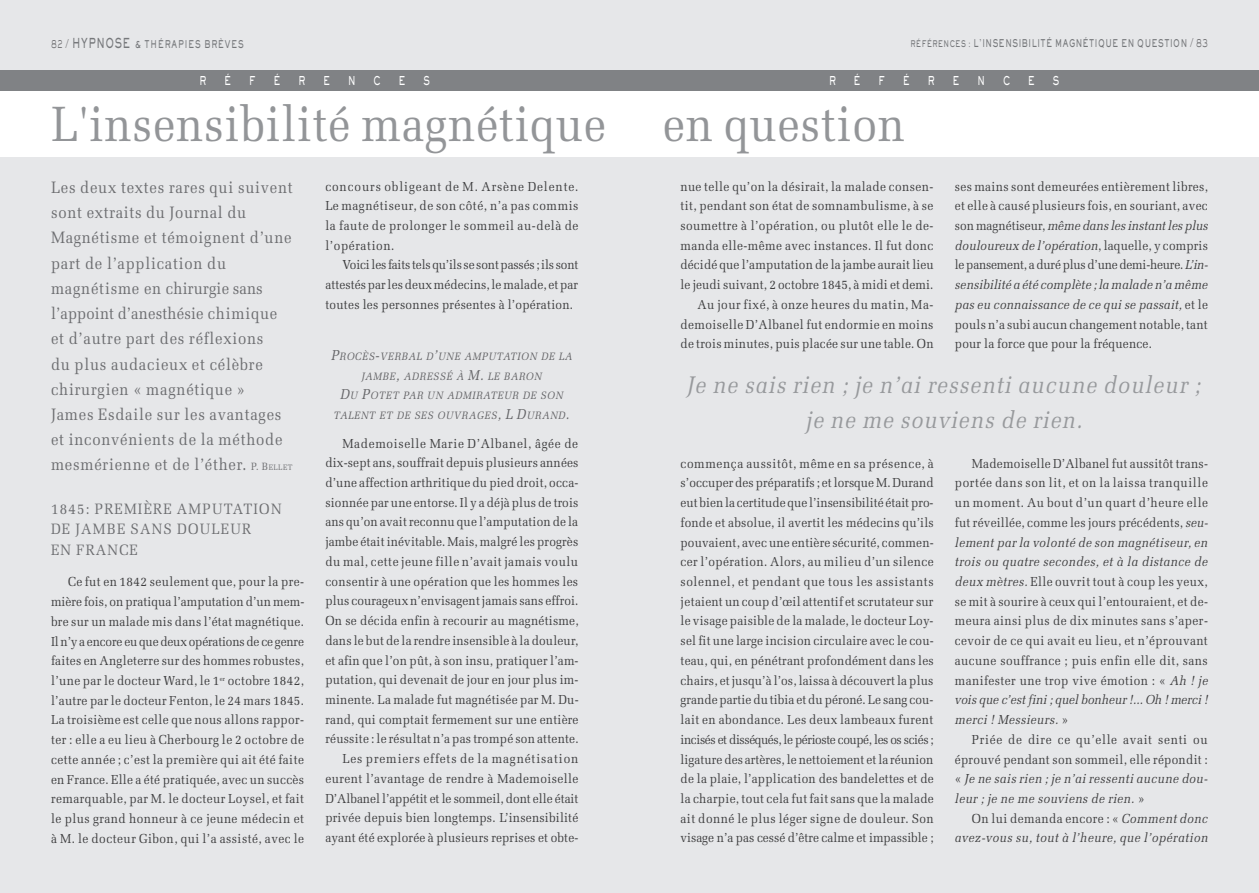
<style>
.page{position:relative;width:1259px;height:893px;background:#e6e7e9}
.page>*{position:absolute;margin:0;border:0;box-sizing:border-box;transform-origin:0 0}
.t1{font:49.5px "Melior";letter-spacing:.015em;color:#939598;scale:.9 1}
.t2{font:italic 24px/34.5px "Melior";letter-spacing:.05em;color:#97999c;text-align:center;scale:.9 1}
.t3{font:16.5px/25.2px "Melior";letter-spacing:.05em;color:#6c6d70;scale:.9 1}
.t4{font:15px/20.2px "Melior";letter-spacing:.09em;color:#6c6d70;scale:.9 1}
.t5{font:13.05px/19.8px "Melior";letter-spacing:.015em;color:#3e3e3f;text-align:justify;scale:.91 1}
.t6{font:13.05px/19.8px "Melior";letter-spacing:.035em;color:#3e3e3f;text-align:right;scale:.91 1}
.t7{font:italic 13.05px/19.6px "Melior";letter-spacing:.04em;color:#3e3e3f;text-align:right;scale:.91 1}
.t8{font:12px "AT Sackers Heavy Gothic";color:#fff;scale:.65 1}
.t9{font:italic 10.65px/19.5px "Melior";letter-spacing:.065em;color:#636366;text-align:center;scale:.91 1}
.t10{font:10.5px "AT Sackers Heavy Gothic";letter-spacing:.08em;color:#76787b;scale:.65 1}
.t11{font:10.5px "AT Sackers Heavy Gothic";letter-spacing:.125em;color:#76787b;scale:.65 1}
.s1{font-family:"AT Sackers Gothic";font-weight:300;font-size:12px;color:#636366}
.s2{font-size:13.5px}
.s3{font-size:9px}
.s4{font-size:10.5px}
.s5{font-size:7.8px}
.s6{font-style:italic}
.s7{font-size:14.25px}
.s8{font-style:normal}
</style>
<div class="page">
<div style="left:0;top:70px;width:1259px;height:21px;background:#808285"></div>
<div style="left:0;top:91px;width:1259px;height:66px;background:#fff"></div>
<p class="t11" style="left:51px;top:40px;width:298px"><span class="s1">82 /</span> <span class="s2">HYPNOSE</span> &amp; THÉRAPIES BRÈVES</p>
<p class="t10" style="left:910px;top:39px;width:459px"><span class="s3">RÉFÉRENCES :</span> L’INSENSIBILITÉ MAGNÉTIQUE EN QUESTION <span class="s1">/ 83</span></p>
<p class="t8" style="left:199px;top:76px;width:12px">R</p>
<p class="t8" style="left:224px;top:76px;width:12px">É</p>
<p class="t8" style="left:249px;top:76px;width:11px">F</p>
<p class="t8" style="left:274px;top:76px;width:12px">É</p>
<p class="t8" style="left:298px;top:76px;width:12px">R</p>
<p class="t8" style="left:323px;top:76px;width:12px">E</p>
<p class="t8" style="left:348px;top:76px;width:13px">N</p>
<p class="t8" style="left:373px;top:76px;width:13px">C</p>
<p class="t8" style="left:399px;top:76px;width:12px">E</p>
<p class="t8" style="left:423px;top:76px;width:11px">S</p>
<p class="t8" style="left:829px;top:76px;width:12px">R</p>
<p class="t8" style="left:854px;top:76px;width:12px">É</p>
<p class="t8" style="left:878px;top:76px;width:11px">F</p>
<p class="t8" style="left:903px;top:76px;width:12px">É</p>
<p class="t8" style="left:928px;top:76px;width:12px">R</p>
<p class="t8" style="left:953px;top:76px;width:12px">E</p>
<p class="t8" style="left:977px;top:76px;width:13px">N</p>
<p class="t8" style="left:1003px;top:76px;width:13px">C</p>
<p class="t8" style="left:1028px;top:76px;width:12px">E</p>
<p class="t8" style="left:1053px;top:76px;width:11px">S</p>
<h1 class="t1" style="left:51px;top:95px;width:950px">L'insensibilité magnétique en question</h1>
<p class="t3" style="left:51px;top:175px;width:270px">Les deux textes rares qui suivent sont extraits du Journal du<br>Magnétisme et témoignent d’une part de l’application du magnétisme en chirurgie sans l’appoint d’anesthésie chimique et d’autre part des réflexions<br>du plus audacieux et célèbre chirurgien « magnétique »<br>James Esdaile sur les avantages et inconvénients de la méthode mesmérienne et de l’éther. <span class="s4">P. B</span><span class="s5">ELLET</span></p>
<p class="t5" style="left:955px;top:176px;width:280px">ses mains sont demeurées entièrement libres, et elle à causé plusieurs fois, en souriant, avec son magnétiseur, <span class="s6">même dans les instant les plus douloureux de l’opération</span>, laquelle, y compris le pansement, a duré plus d’une demi-heure. <span class="s6">L’in&shy;sensibilité a été complète ; la malade n’a même pas eu connaissance de ce qui se passait,</span> et le pouls n’a subi aucun changement notable, tant pour la force que pour la fréquence.</p>
<p class="t6" style="left:680px;top:176px;width:280px">nue telle qu’on la désirait, la malade consen&shy;tit, pendant son état de somnambulisme, à se soumettre à l’opération, ou plutôt elle le de&shy;manda elle-même avec instances. Il fut donc décidé que l’amputation de la jambe aurait lieu le jeudi suivant, 2 octobre 1845, à midi et demi.<br>Au jour fixé, à onze heures du matin, Ma&shy;demoiselle D’Albanel fut endormie en moins de trois minutes, puis placée sur une table. On</p>
<p class="t5" style="left:325px;top:176px;width:280px">concours obligeant de M. Arsène Delente.<br>Le magnétiseur, de son côté, n’a pas commis la faute de prolonger le sommeil au-delà de l’opération.</p>
<p class="t5" style="left:325px;top:255px;width:280px;text-indent:17px">Voici les faits tels qu’ils se sont passés ; ils sont attestés par les deux médecins, le malade, et par toutes les personnes présentes à l’opération.</p>
<p class="t9" style="left:331px;top:347px;width:266px"><span class="s7">P</span>ROCÈS<span class="s7">-</span>VERBAL D<span class="s7">’</span>UNE AMPUTATION DE LA JAMBE<span class="s7">,</span> ADRESSÉ À <span class="s7">M.</span> LE BARON<br><span class="s7">D</span>U <span class="s7">P</span>OTET PAR UN ADMIRATEUR DE SON TALENT ET DE SES OUVRAGES<span class="s7">, L D</span>URAND<span class="s7">.</span></p>
<p class="t5" style="left:325px;top:433px;width:280px;text-align:right">Mademoiselle Marie D’Albanel, âgée de dix-sept ans, souffrait depuis plusieurs années d’une affection arthritique du pied droit, occa&shy;sionnée par une entorse. Il y a déjà plus de trois ans qu’on avait reconnu que l’amputation de la jambe était inévitable. Mais, malgré les progrès du mal, cette jeune fille n’avait jamais voulu consentir à une opération que les hommes les plus courageux n’envisagent jamais sans effroi.<br>On se décida enfin à recourir au magnétisme, dans le but de la rendre insensible à la douleur, et afin que l’on pût, à son insu, pratiquer l’am&shy;putation, qui devenait de jour en jour plus im&shy;minente. La malade fut magnétisée par M. Du&shy;rand, qui comptait fermement sur une entière réussite : le résultat n’a pas trompé son attente.<br>Les premiers effets de la magnétisation eurent l’avantage de rendre à Mademoiselle D’Albanel l’appétit et le sommeil, dont elle était privée depuis bien longtemps. L’insensibilité ayant été explorée à plusieurs reprises et obte-</p>
<h2 class="t2" style="left:687px;top:368px;width:572px">Je ne sais rien ; je n’ai ressenti aucune douleur ; je ne me souviens de rien.</h2>
<p class="t5" style="left:680px;top:453px;width:280px">commença aussitôt, même en sa présence, à s’occuper des préparatifs ; et lorsque M. Durand eut bien la certitude que l’insensibilité était pro&shy;fonde et absolue, il avertit les médecins qu’ils pouvaient, avec une entière sécurité, commen&shy;cer l’opération. Alors, au milieu d’un silence solennel, et pendant que tous les assistants jetaient un coup d’œil attentif et scrutateur sur le visage paisible de la malade, le docteur Loy&shy;sel fit une large incision circulaire avec le cou&shy;teau, qui, en pénétrant profondément dans les chairs, et jusqu’à l’os, laissa à découvert la plus grande partie du tibia et du péroné. Le sang cou&shy;lait en abondance. Les deux lambeaux furent incisés et disséqués, le périoste coupé, les os sciés ; ligature des artères, le nettoiement et la réunion de la plaie, l’application des bandelettes et de la charpie, tout cela fut fait sans que la malade ait donné le plus léger signe de douleur. Son visage n’a pas cessé d’être calme et impassible ;</p>
<p class="t5" style="left:955px;top:453px;width:280px;text-indent:17px">Mademoiselle D’Albanel fut aussitôt trans&shy;portée dans son lit, et on la laissa tranquille un moment. Au bout d’un quart d’heure elle fut réveillée, comme les jours précédents, <span class="s6">seu&shy;lement par la volonté de son magnétiseur, en trois ou quatre secondes, et à la distance de deux mètres.</span> Elle ouvrit tout à coup les yeux, se mit à sourire à ceux qui l’entouraient, et de&shy;meura ainsi plus de dix minutes sans s’aper&shy;cevoir de ce qui avait eu lieu, et n’éprouvant aucune souffrance ; puis enfin elle dit, sans manifester une trop vive émotion : « <span class="s6">Ah ! je vois que c’est fini ; quel bonheur !... Oh ! merci ! merci ! Messieurs.</span> »</p>
<p class="t4" style="left:51px;top:499px;width:258px">1845: PREMIÈRE AMPUTATION<br>DE JAMBE SANS DOULEUR<br>EN FRANCE</p>
<p class="t5" style="left:51px;top:572px;width:280px;text-indent:17px">Ce fut en 1842 seulement que, pour la pre&shy;mière fois, on pratiqua l’amputation d’un mem&shy;bre sur un malade mis dans l’état magnétique.<br>Il n’y a encore eu que deux opérations de ce genre faites en Angleterre sur des hommes robustes, l’une par le docteur Ward, le 1<sup>er</sup> octobre 1842, l’autre par le docteur Fenton, le 24 mars 1845.<br>La troisième est celle que nous allons rappor&shy;ter : elle a eu lieu à Cherbourg le 2 octobre de cette année ; c’est la première qui ait été faite en France. Elle a été pratiquée, avec un succès remarquable, par M. le docteur Loysel, et fait le plus grand honneur à ce jeune médecin et à M. le docteur Gibon, qui l’a assisté, avec le</p>
<p class="t5" style="left:955px;top:729px;width:279px;text-indent:17px">Priée de dire ce qu’elle avait senti ou éprouvé pendant son sommeil, elle répondit : « <span class="s6">Je ne sais rien ; je n’ai ressenti aucune dou&shy;leur ; je ne me souviens de rien.</span> »</p>
<p class="t7" style="left:955px;top:808px;width:280px"><span class="s8">On lui demanda encore : «</span> Comment donc avez-vous su, tout à l’heure, que l’opération</p>
</div>
